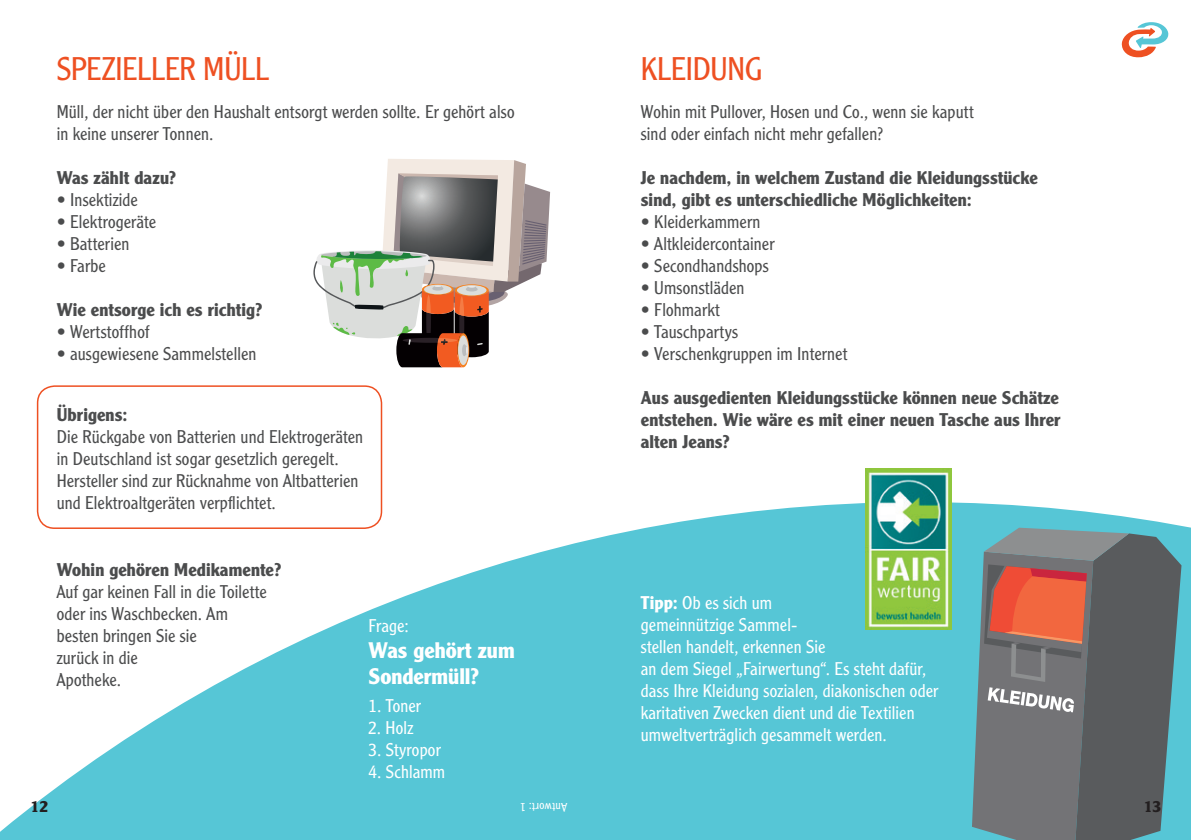
<style>
.page{position:relative;width:1191px;height:840px;background:#fff}
.page>*{position:absolute;margin:0;border:0;box-sizing:border-box;transform-origin:0 0}
.t1{font:300 32px "Clearface Gothic LT Std";letter-spacing:-.015em;color:#ee5022}
.t2{font:700 22px/26.4px "Clearface Gothic LT Std";color:#fff}
.t3{font:300 18px/22px "Clearface Gothic LT Std";letter-spacing:.005em;color:#4b4c4d}
.t4{font:700 18px/22px "Clearface Gothic LT Std";letter-spacing:.005em;color:#4b4c4d}
.t5{font:300 18px/22px "Clearface Gothic LT Std";letter-spacing:.005em;color:#fff}
.t6{font:700 16px "Clearface Gothic LT Std";color:#231f20}
.t7{font:300 12px "Clearface Gothic LT Std";letter-spacing:.03em;color:#fff}
.s1{font-weight:700}
</style>
<div class="page">
<svg style="left:1121px;top:22px;width:48px;height:36px"></svg>
<svg style="left:0;top:502px;width:1191px;height:337px;fill:#56c6d6"></svg>
<div style="left:37px;top:385px;width:345px;height:143px;border:2px solid #ee5022;border-radius:17px"></div>
<img style="left:865px;top:468px;width:87px;height:161px">
<svg style="left:972px;top:527px;width:209px;height:312px;background:#737273"></svg>
<svg style="left:313px;top:159px;width:237px;height:208px"></svg>
<h1 class="t1" style="left:57px;top:49px;width:214px">SPEZIELLER MÜLL</h1>
<p class="t3" style="left:57px;top:100px;width:459px">Müll, der nicht über den Haushalt entsorgt werden sollte. Er gehört also in keine unserer Tonnen.</p>
<p class="t4" style="left:57px;top:167px;width:121px">Was zählt dazu?</p>
<p class="t3" style="left:57px;top:188px;width:83px">• Insektizide</p>
<p class="t3" style="left:57px;top:210px;width:101px">• Elektrogeräte</p>
<p class="t3" style="left:57px;top:232px;width:74px">• Batterien</p>
<p class="t3" style="left:57px;top:254px;width:51px">• Farbe</p>
<p class="t4" style="left:57px;top:299px;width:207px">Wie entsorge ich es richtig?</p>
<p class="t3" style="left:57px;top:320px;width:94px">• Wertstoffhof</p>
<p class="t3" style="left:57px;top:342px;width:201px">• ausgewiesene Sammelstellen</p>
<p class="t4" style="left:57px;top:404px;width:72px">Übrigens:</p>
<p class="t3" style="left:57px;top:425px;width:308px">Die Rückgabe von Batterien und Elektrogeräten in Deutschland ist sogar gesetzlich geregelt.<br>Hersteller sind zur Rücknahme von Altbatterien und Elektroaltgeräten verpflichtet.</p>
<p class="t4" style="left:57px;top:558px;width:226px">Wohin gehören Medikamente?</p>
<p class="t3" style="left:57px;top:580px;width:212px">Auf gar keinen Fall in die Toilette oder ins Waschbecken. Am besten bringen Sie sie<br>zurück in die<br>Apotheke.</p>
<p class="t5" style="left:369px;top:613px;width:42px">Frage:</p>
<p class="t2" style="left:369px;top:636px;width:148px">Was gehört zum<br>Sondermüll?</p>
<p class="t5" style="left:369px;top:694px;width:54px">1. Toner</p>
<p class="t5" style="left:369px;top:716px;width:46px">2. Holz</p>
<p class="t5" style="left:369px;top:738px;width:74px">3. Styropor</p>
<p class="t5" style="left:369px;top:760px;width:78px">4. Schlamm</p>
<h1 class="t1" style="left:641px;top:49px;width:123px">KLEIDUNG</h1>
<p class="t3" style="left:641px;top:100px;width:334px">Wohin mit Pullover, Hosen und Co., wenn sie kaputt sind oder einfach nicht mehr gefallen?</p>
<p class="t4" style="left:641px;top:167px;width:398px">Je nachdem, in welchem Zustand die Kleidungsstücke sind, gibt es unterschiedliche Möglichkeiten:</p>
<p class="t3" style="left:641px;top:210px;width:121px">• Kleiderkammern</p>
<p class="t3" style="left:641px;top:232px;width:135px">• Altkleidercontainer</p>
<p class="t3" style="left:641px;top:254px;width:129px">• Secondhandshops</p>
<p class="t3" style="left:641px;top:276px;width:105px">• Umsonstläden</p>
<p class="t3" style="left:641px;top:298px;width:80px">• Flohmarkt</p>
<p class="t3" style="left:641px;top:320px;width:99px">• Tauschpartys</p>
<p class="t3" style="left:641px;top:342px;width:208px">• Verschenkgruppen im Internet</p>
<p class="t4" style="left:641px;top:387px;width:421px;text-align:justify">Aus ausgedienten Kleidungsstücke können neue Schätze entstehen. Wie wäre es mit einer neuen Tasche aus Ihrer alten Jeans?</p>
<p class="t5" style="left:641px;top:591px;width:299px"><span class="s1">Tipp:</span> Ob es sich um<br>gemeinnützige Sammel-<br>stellen handelt, erkennen Sie<br>an dem Siegel „Fairwertung“. Es steht dafür, dass Ihre Kleidung sozialen, diakonischen oder karitativen Zwecken dient und die Textilien umweltverträglich gesammelt werden.</p>
<p class="t6" style="left:31px;top:796px;width:19px">12</p>
<p class="t6" style="left:1143px;top:796px;width:19px">13</p>
<p class="t7" style="left:567px;top:814px;width:48px;rotate:-180deg">Antwort: 1</p>
</div>
